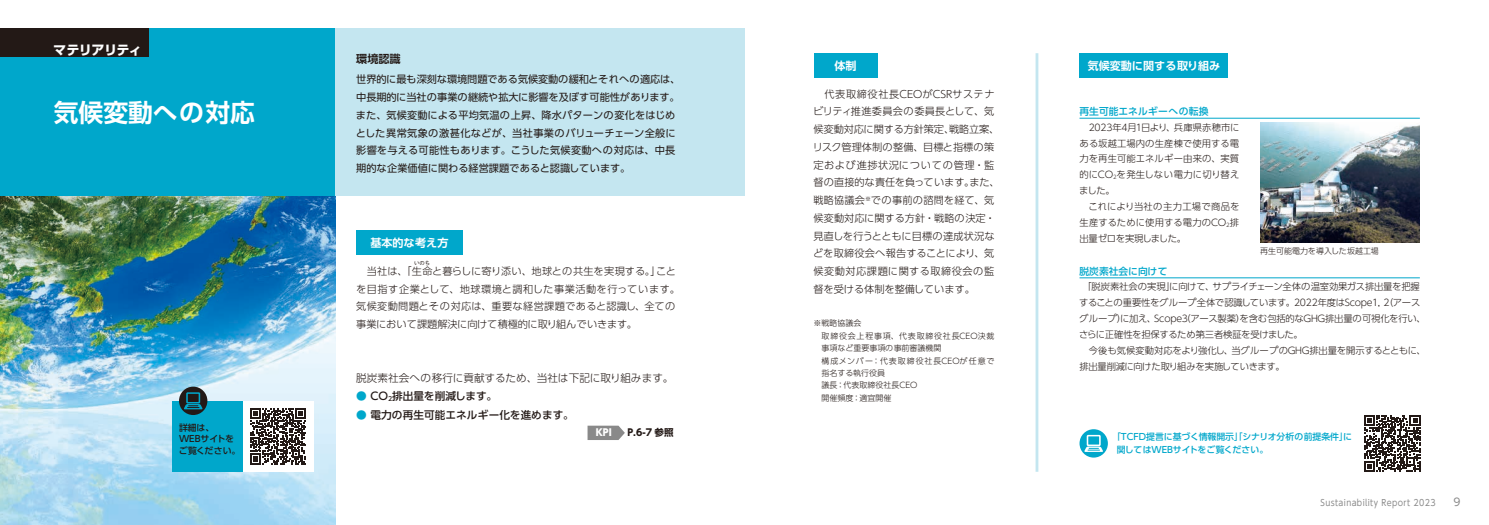
<style>
.page{position:relative;width:1489px;height:525px;background:#fff}
.page>*{position:absolute;margin:0;border:0;box-sizing:border-box;transform-origin:0 0}
.t1{font:700 24.75px "UD Shin Go Pro De";color:#fff}
.t2{font:700 13.25px "UD Shin Go Pro";letter-spacing:-.06em;color:#fff}
.t3{font:700 11.12px "UD Shin Go Pro De";color:#fff}
.t4{font:700 11.12px "UD Shin Go Pro De";color:#231916}
.t5{font:500 10.62px "UD Shin Go Pro";color:#231916}
.t6{font:300 10.62px "UD Shin Go Pro";color:#231916}
.t7{font:10.62px "UD Shin Go Pro";color:#898989}
.t8{font:300 10.12px/17.8px "UD Shin Go Pro";letter-spacing:.01em;color:#231916}
.t9{font:10.12px/17.8px "UD Shin Go Pro";letter-spacing:.005em;color:#231916}
.t10{font:500 9.75px "UD Shin Go Pro";color:#00a7cb}
.t11{font:700 9.62px "UD Shin Go Pro";color:#231916}
.t12{font:800 9.62px "UD Shin Go Pro";color:#fff}
.t13{font:300 9.25px/16px "UD Shin Go Pro";letter-spacing:-.015em;color:#231916}
.t14{font:300 9.25px/16px "UD Shin Go Pro";letter-spacing:.005em;color:#231916}
.t15{font:500 8.88px/13.2px "UD Shin Go Pro";color:#00a7cb}
.t16{font:8.88px "UD Shin Go Pro";letter-spacing:.05em;color:#898989;scale:.9 1}
.t17{font:500 8.88px/11.5px "UD Shin Go Pro";color:#231916}
.t18{font:300 8px "UD Shin Go Pro";color:#231916}
.t19{font:300 8px "UD Shin Go Pro";letter-spacing:.095em;color:#231916}
.t20{font:300 8px "UD Shin Go Pro";letter-spacing:.12em;color:#231916}
.t21{font:300 5.38px "UD Shin Go Pro";color:#231916}
.s1{color:#00a7cb}
.s2{font-size:5.38px}
</style>
<div class="page">
<img style="left:0;top:196px;width:335px;height:328px">
<div style="left:0;top:28px;width:335px;height:168px;background:#00a7cb"></div>
<div style="left:0;top:28px;width:149px;height:29px;background:#231916"></div>
<div style="left:335px;top:28px;width:409px;height:168px;background:#c4e6f0"></div>
<div style="left:356px;top:230px;width:106px;height:25px;background:#00a7cb"></div>
<div style="left:1079px;top:53px;width:149px;height:25px;background:#00a7cb"></div>
<div style="left:813px;top:53px;width:64px;height:25px;background:#00a7cb"></div>
<hr style="left:1079px;top:118px;width:340px;height:1px;background:#00a7cb">
<hr style="left:1079px;top:277px;width:340px;height:1px;background:#00a7cb">
<img style="left:1260px;top:122px;width:159px;height:121px">
<svg style="left:1364px;top:415px;width:56px;height:56px"></svg>
<svg style="left:1079px;top:429px;width:28px;height:28px"></svg>
<svg style="left:1086px;top:434px;width:14px;height:12px"></svg>
<div style="left:1088px;top:436px;width:11px;height:8px;background:#00a7cb"></div>
<svg style="left:1084px;top:446px;width:19px;height:5px"></svg>
<hr style="left:1035px;top:53px;width:3px;height:418px;background:#c4e6f0">
<div style="left:243px;top:400px;width:71px;height:71px;background:#fff"></div>
<svg style="left:250px;top:408px;width:56px;height:56px"></svg>
<div style="left:172px;top:400px;width:71px;height:71px;background:#00a7cb"></div>
<svg style="left:179px;top:386px;width:28px;height:29px"></svg>
<svg style="left:186px;top:392px;width:14px;height:11px"></svg>
<div style="left:188px;top:393px;width:11px;height:9px;background:#231916"></div>
<svg style="left:184px;top:404px;width:19px;height:5px"></svg>
<svg style="left:587px;top:425px;width:38px;height:15px"></svg>
<h2 class="t2" style="left:53px;top:39px;width:90px">マテリアリティ</h2>
<h1 class="t1" style="left:54px;top:92px;width:203px">気候変動への対応</h1>
<p class="t4" style="left:356px;top:50px;width:46px">環境認識</p>
<p class="t9" style="left:356px;top:70px;width:326px">世界的に最も深刻な環境問題である気候変動の緩和とそれへの適応は、中長期的に当社の事業の継続や拡大に影響を及ぼす可能性があります。また、気候変動による平均気温の上昇、降水パターンの変化をはじめとした異常気象の激甚化などが、当社事業のバリューチェーン全般に影響を与える可能性もあります。こうした気候変動への対応は、中長期的な企業価値に関わる経営課題であると認識しています。</p>
<p class="t3" style="left:370px;top:234px;width:80px">基本的な考え方</p>
<p class="t21" style="left:414px;top:259px;width:17px">いのち</p>
<p class="t8" style="left:356px;top:279px;width:325px">を目指す企業として、地球環境と調和した事業活動を行っています。気候変動問題とその対応は、重要な経営課題であると認識し、全ての事業において課題解決に向けて積極的に取り組んでいきます。</p>
<p class="t8" style="left:356px;top:262px;width:321px">　当社は、「生命と暮らしに寄り添い、地球との共生を実現する。」こと</p>
<p class="t6" style="left:356px;top:369px;width:318px">脱炭素社会への移行に貢献するため、当社は下記に取り組みます。</p>
<p class="t5" style="left:356px;top:387px;width:142px"><span class="s1">●</span> CO<sub>2</sub>排出量を削減します。</p>
<p class="t5" style="left:356px;top:406px;width:219px"><span class="s1">●</span> 電力の再生可能エネルギー化を進めます。</p>
<p class="t17" style="left:179px;top:421px;width:63px">詳細は、<br>WEBサイトをご覧ください。</p>
<p class="t12" style="left:595px;top:424px;width:18px">KPI</p>
<p class="t11" style="left:627px;top:424px;width:48px">P.6-7 参照</p>
<p class="t3" style="left:834px;top:56px;width:24px">体制</p>
<p class="t8" style="left:812px;top:84px;width:188px">　代表取締役社長CEOがCSRサステナビリティ推進委員会の委員長として、気候変動対応に関する方針策定、戦略立案、リスク管理体制の整備、目標と指標の策定および進捗状況についての管理・監督の直接的な責任を負っています。また、戦略協議会<sup>※</sup>での事前の諮問を経て、気候変動対応に関する方針・戦略の決定・見直しを行うとともに目標の達成状況などを取締役会へ報告することにより、気候変動対応課題に関する取締役会の監督を受ける体制を整備しています。</p>
<p class="t18" style="left:813px;top:316px;width:49px">※戦略協議会</p>
<p class="t19" style="left:821px;top:329px;width:174px">取締役会上程事項、代表取締役社長CEO決裁</p>
<p class="t18" style="left:821px;top:341px;width:121px">事項など重要事項の事前審議機関</p>
<p class="t20" style="left:821px;top:354px;width:174px">構成メンバー：代表取締役社長CEOが任意で</p>
<p class="t18" style="left:821px;top:366px;width:65px">指名する執行役員</p>
<p class="t18" style="left:813px;top:378px;width:105px">　議長：代表取締役社長CEO</p>
<p class="t18" style="left:813px;top:391px;width:79px">　開催頻度：適宜開催</p>
<p class="t3" style="left:1087px;top:56px;width:134px">気候変動に関する取り組み</p>
<p class="t10" style="left:1079px;top:103px;width:130px">再生可能エネルギーへの転換</p>
<p class="t14" style="left:1079px;top:119px;width:162px">　2023年4月1日より、兵庫県赤穂市にある坂越工場内の生産棟で使用する電力を再生可能エネルギー由来の、実質的にCO<span class="s2">2</span>を発生しない電力に切り替えました。<br>　これにより当社の主力工場で商品を生産するために使用する電力のCO<sub>2</sub>排出量ゼロを実現しました。</p>
<p class="t10" style="left:1079px;top:263px;width:89px">脱炭素社会に向けて</p>
<p class="t18" style="left:1260px;top:244px;width:120px">再生可能電力を導入した坂越工場</p>
<p class="t13" style="left:1079px;top:278px;width:348px">　「脱炭素社会の実現」に向けて、サプライチェーン全体の温室効果ガス排出量を把握することの重要性をグループ全体で認識しています。2022年度はScope1, 2（アースグループ）に加え、Scope3（アース製薬）を含む包括的なGHG排出量の可視化を行い、さらに正確性を担保するため第三者検証を受けました。<br>　今後も気候変動対応をより強化し、当グループのGHG排出量を開示するとともに、排出量削減に向けた取り組みを実施していきます。</p>
<p class="t15" style="left:1116px;top:429px;width:237px;text-indent:-5px">「TCFD提言に基づく情報開示」「シナリオ分析の前提条件」に関してはWEBサイトをご覧ください。</p>
<p class="t16" style="left:1320px;top:495px;width:130px">Sustainability Report 2023</p>
<p class="t7" style="left:1453px;top:493px;width:9px">9</p>
</div>
